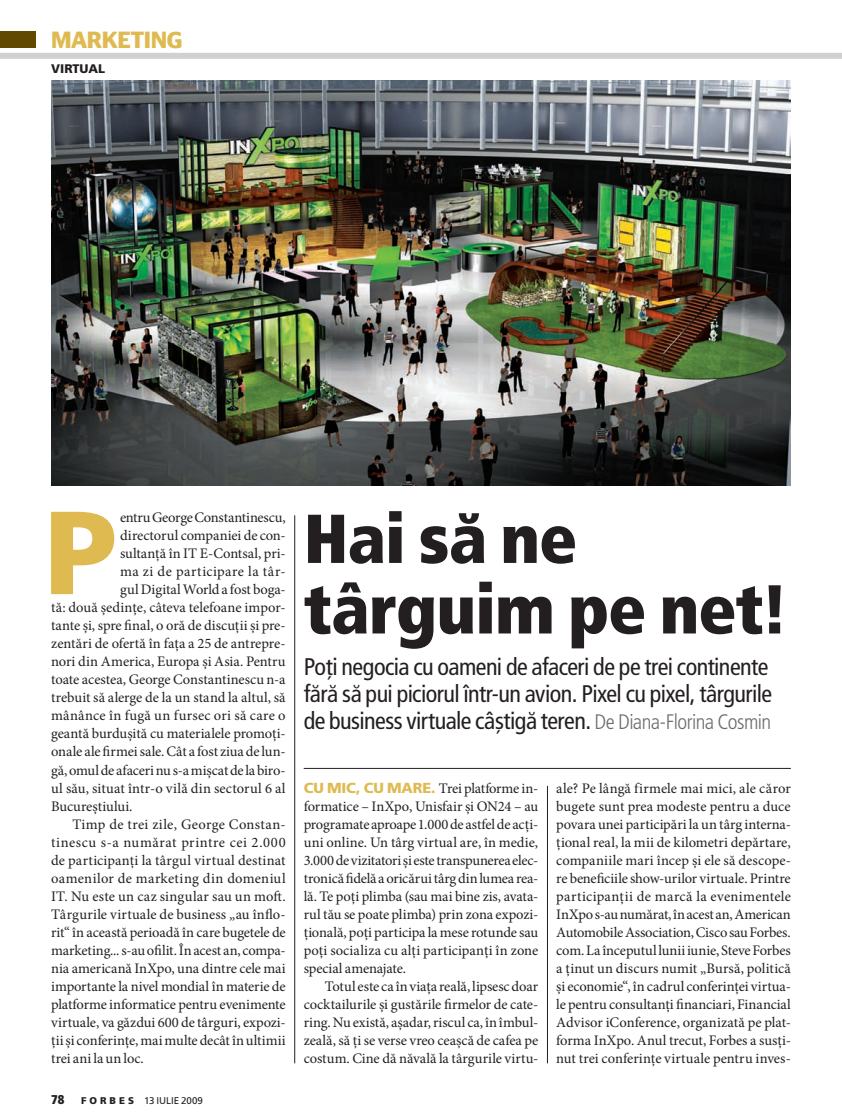
<style>
.page{position:relative;width:842px;height:1114px;background:#fff}
.page>*{position:absolute;margin:0;border:0;box-sizing:border-box;transform-origin:0 0}
.Text_serif_letrina{font:900 117.9px "Frutiger LT Std";color:#deba51}
.Titlu_47pt{font:900 condensed 69px/70.5px "Frutiger LT Std";letter-spacing:-.01em;color:#231f20}
.Subtitlu{font:condensed 24px/27px "Frutiger LT Std";letter-spacing:-.02em;color:#231f20}
.Sectiune_MIC{font:600 23.25px "Stag Sans";letter-spacing:-.02em;color:#deba51}
.Text_serif{font:14.55px/18px "Minion Pro";letter-spacing:-.005em;color:#231f20;text-align:justify}
.Text_serif_letrina-2{font:14.55px "Minion Pro";color:#231f20}
.Text_intertitlu{font:14.55px/18px "Minion Pro";color:#231f20;text-align:justify}
.Text_serif_letrina-3{font:14.55px "Minion Pro";letter-spacing:.02em;color:#231f20}
.Text_serif_letrina-4{font:14.55px "Minion Pro";letter-spacing:.03em;color:#231f20}
.Text_intertitlu-2{font:900 14.55px "Frutiger LT Std";color:#deba51}
.t1{font:900 condensed 12.75px "Frutiger LT Std";color:#231f20}
.SubSectie{font:900 12.45px "Frutiger LT Std";color:#231f20}
.t2{font:9.75px "Frutiger LT Std";letter-spacing:-.005em;color:#231f20}
.s1{font-weight:900}
.s2{font-weight:300;font-size:21px;color:#6c6d70}
.s3{font-family:"Frutiger LT Std";font-weight:900;color:#deba51}
</style>
<div class="page">
<div style="left:0;top:53px;width:841px;height:6px;background:#cfd0d2"></div>
<div style="left:0;top:31px;width:36px;height:17px;background:#624900"></div>
<img style="left:51px;top:80px;width:739px;height:406px">
<hr style="left:294px;top:515px;width:1px;height:548px;background:#231f20">
<hr style="left:547px;top:785px;width:1px;height:278px;background:#231f20">
<hr style="left:303px;top:768px;width:487px;height:1px;background:#231f20">
<p class="Sectiune_MIC" style="left:51px;top:26px;width:133px">MARKETING</p>
<p class="SubSectie" style="left:51px;top:61px;width:31px">VI RTUAL</p>
<p class="Text_serif_letrina" style="left:45px;top:481px;width:65px">P</p>
<p class="Text_serif_letrina-2" style="left:120px;top:507px;width:167px">entru George Constantinescu,</p>
<p class="Text_serif_letrina-2" style="left:120px;top:525px;width:167px">directorul companiei de con-</p>
<p class="Text_serif_letrina-2" style="left:120px;top:543px;width:167px">sultanţă în IT E-Contsal, pri-</p>
<p class="Text_serif_letrina-4" style="left:120px;top:561px;width:167px">ma zi de participare la târ-</p>
<p class="Text_serif_letrina-2" style="left:120px;top:579px;width:167px">gul Digital World a fost boga-</p>
<p class="Text_serif_letrina-2" style="left:51px;top:597px;width:236px">tă: două şedinţe, câteva telefoane impor-</p>
<p class="Text_serif_letrina-2" style="left:51px;top:615px;width:236px">tante şi, spre final, o oră de discuţii şi pre-</p>
<p class="Text_serif_letrina-2" style="left:51px;top:633px;width:236px">zentări de ofertă în faţa a 25 de antrepre-</p>
<p class="Text_serif_letrina-2" style="left:51px;top:651px;width:236px">nori din America, Europa şi Asia. Pentru</p>
<p class="Text_serif_letrina-2" style="left:51px;top:669px;width:236px">toate acestea, George Constantinescu n-a</p>
<p class="Text_serif_letrina-2" style="left:51px;top:687px;width:236px">trebuit să alerge de la un stand la altul, să</p>
<p class="Text_serif_letrina-3" style="left:51px;top:706px;width:236px">mânânce în fugă un fursec ori să care o</p>
<p class="Text_serif_letrina-2" style="left:51px;top:724px;width:236px">geantă burduşită cu materialele promoţi-</p>
<p class="Text_serif_letrina-2" style="left:51px;top:742px;width:236px">onale ale firmei sale. Cât a fost ziua de lun-</p>
<p class="Text_serif_letrina-2" style="left:51px;top:760px;width:236px">gă, omul de afaceri nu s-a mişcat de la biro-</p>
<p class="Text_serif_letrina-3" style="left:51px;top:778px;width:236px">ul său, situat într-o vilă din sectorul 6 al</p>
<p class="Text_serif_letrina-2" style="left:51px;top:796px;width:83px">Bucureştiului.</p>
<p class="Text_serif" style="left:51px;top:814px;width:236px;text-indent:21px">Timp de trei zile, George Constan&shy;tinescu s-a numărat printre cei 2.000 de participanţi la târgul virtual destinat oamenilor de marketing din domeniul IT. Nu este un caz singular sau un moft.<br>Târgurile virtuale de business „au înflo&shy;rit“ în această perioadă în care bugetele de marketing... s-au ofilit. În acest an, compa&shy;nia americană InXpo, una dintre cele mai importante la nivel mondial în materie de platforme informatice pentru evenimente virtuale, va găzdui 600 de târguri, expozi&shy;ţii şi conferinţe, mai multe decât în ultimii trei ani la un loc.</p>
<p class="t1" style="left:51px;top:1091px;width:15px">78</p>
<p class="t2" style="left:81px;top:1094px;width:123px"><span class="s1">F O R B E S</span> 13 iulie 2009</p>
<p class="Titlu_47pt" style="left:303px;top:503px;width:485px">Hai să ne târguim pe net!</p>
<p class="Subtitlu" style="left:303px;top:653px;width:469px">Poţi negocia cu oameni de afaceri de pe trei continente fără să pui piciorul într-un avion. Pixel cu pixel, târgurile de business virtuale câştigă teren. <span class="s2">De Diana-Florina Cosmin</span></p>
<p class="Text_intertitlu" style="left:303px;top:779px;width:236px;text-indent:52px"><span class="s3">, CU MARE.</span> Trei platforme in&shy;formatice – InXpo, Unisfair şi ON24 – au programate aproape 1.000 de astfel de acţi&shy;uni online. Un târg virtual are, în medie, 3.000 de vizitatori şi este transpunerea elec&shy;tronică fidelă a oricărui târg din lumea rea&shy;lă. Te poţi plimba (sau mai bine zis, avata&shy;rul tău se poate plimba) prin zona expozi&shy;ţională, poţi participa la mese rotunde sau poţi socializa cu alţi participanţi în zone special amenajate.</p>
<p class="Text_serif" style="left:303px;top:977px;width:236px;text-indent:21px">Totul este ca în viaţa reală, lipsesc doar cocktailurile şi gustările firmelor de cate&shy;ring. Nu există, aşadar, riscul ca, în îmbul&shy;zeală, să ţi se verse vreo ceaşcă de cafea pe costum. Cine dă năvală la târgurile virtu-</p>
<p class="Text_intertitlu-2" style="left:303px;top:778px;width:34px">CU MIC</p>
<p class="Text_serif" style="left:556px;top:778px;width:236px">ale? Pe lângă firmele mai mici, ale căror bugete sunt prea modeste pentru a duce povara unei participări la un târg interna&shy;ţional real, la mii de kilometri depărtare, companiile mari încep şi ele să descope&shy;re beneficiile show-urilor virtuale. Printre participanţii de marcă la evenimentele InXpo s-au numărat, în acest an, American Automobile Association, Cisco sau Forbes. com. La începutul lunii iunie, Steve Forbes a ţinut un discurs numit „Bursă, politică şi economie“, în cadrul conferinţei virtua&shy;le pentru consultanţi financiari, Financial Advisor iConference, organizată pe plat&shy;forma InXpo. Anul trecut, Forbes a susţi&shy;nut trei conferinţe virtuale pentru inves-</p>
</div>
